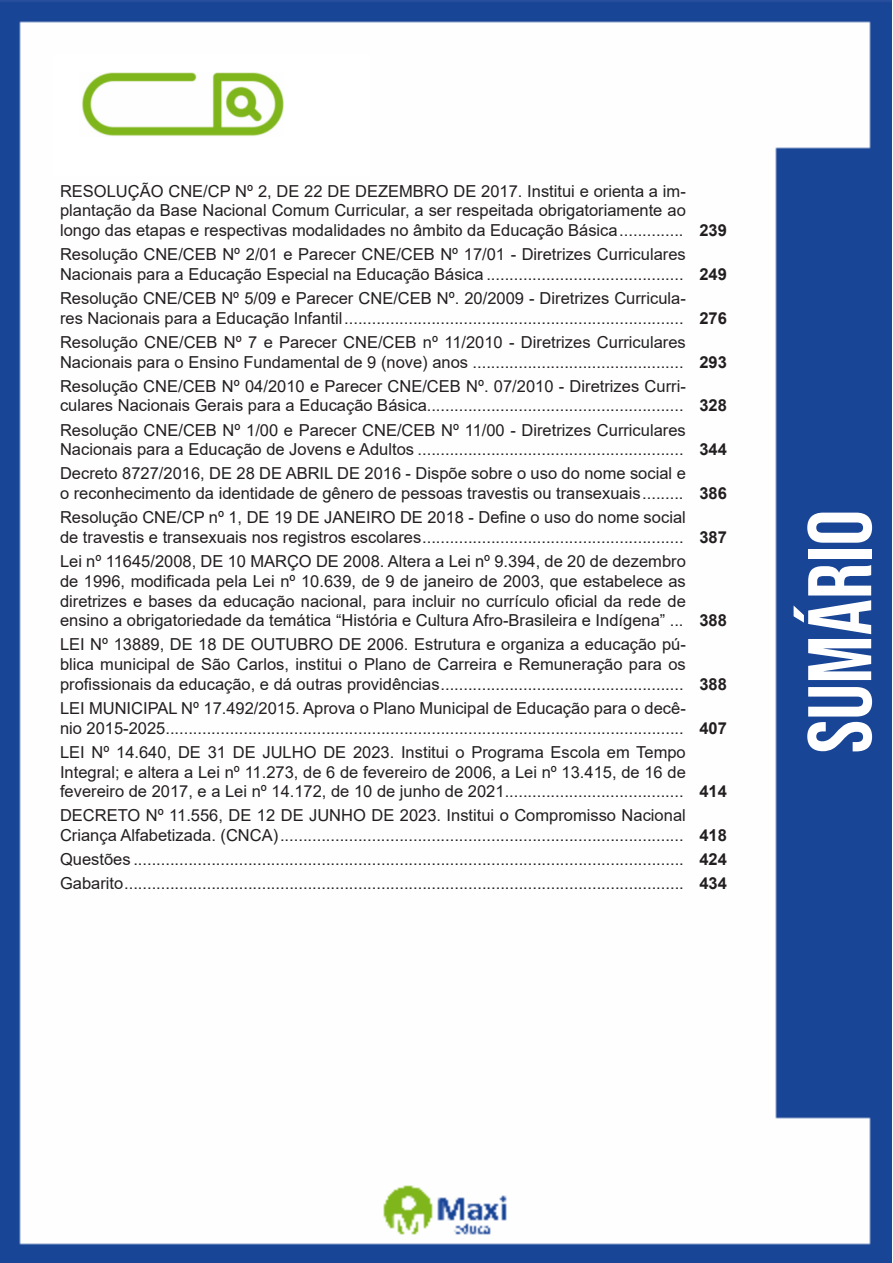
<style>
.page{position:relative;width:893px;height:1263px;background:#fff}
.page>*{position:absolute;margin:0;border:0;box-sizing:border-box;transform-origin:0 0}
.t1{font:90px "Bebas Neue";color:#fff}
.ALTERNATIVAS{font:16.5px/19.8px "Arial";color:#231f20}
.INDICE{font:700 16.5px "Arial";color:#231f20}
</style>
<div class="page">
<img style="left:0;top:0;width:892px;height:1263px">
<div style="left:53px;top:55px;width:317px;height:121px;background:#fff"></div>
<img style="left:82px;top:72px;width:201px;height:64px">
<p class="ALTERNATIVAS" style="left:60px;top:181px;width:627px;text-align:justify">RESOLUÇÃO CNE/CP Nº 2, DE 22 DE DEZEMBRO DE 2017. Institui e orienta a im&shy;plantação da Base Nacional Comum Curricular, a ser respeitada obrigatoriamente ao longo das etapas e respectivas modalidades no âmbito da Educação Básica..............</p>
<p class="ALTERNATIVAS" style="left:60px;top:244px;width:627px">Resolução CNE/CEB Nº 2/01 e Parecer CNE/CEB Nº 17/01 - Diretrizes Curriculares<br>Nacionais para a Educação Especial na Educação Básica ...........................................</p>
<p class="ALTERNATIVAS" style="left:60px;top:288px;width:627px">Resolução CNE/CEB Nº 5/09 e Parecer CNE/CEB Nº. 20/2009 - Diretrizes Curricula&shy;res Nacionais para a Educação Infantil..........................................................................</p>
<p class="ALTERNATIVAS" style="left:60px;top:332px;width:627px">Resolução CNE/CEB Nº 7 e Parecer CNE/CEB nº 11/2010 - Diretrizes Curriculares<br>Nacionais para o Ensino Fundamental de 9 (nove) anos ..............................................</p>
<p class="ALTERNATIVAS" style="left:60px;top:376px;width:627px">Resolução CNE/CEB Nº 04/2010 e Parecer CNE/CEB Nº. 07/2010 - Diretrizes Curri&shy;culares Nacionais Gerais para a Educação Básica........................................................</p>
<p class="ALTERNATIVAS" style="left:60px;top:420px;width:627px">Resolução CNE/CEB Nº 1/00 e Parecer CNE/CEB Nº 11/00 - Diretrizes Curriculares<br>Nacionais para a Educação de Jovens e Adultos ..........................................................</p>
<p class="ALTERNATIVAS" style="left:60px;top:463px;width:627px">Decreto 8727/2016, DE 28 DE ABRIL DE 2016 - Dispõe sobre o uso do nome social e o reconhecimento da identidade de gênero de pessoas travestis ou transexuais.........</p>
<p class="ALTERNATIVAS" style="left:60px;top:507px;width:627px">Resolução CNE/CP nº 1, DE 19 DE JANEIRO DE 2018 - Define o uso do nome social de travestis e transexuais nos registros escolares.........................................................</p>
<p class="ALTERNATIVAS" style="left:60px;top:551px;width:627px;text-align:justify">Lei nº 11645/2008, DE 10 MARÇO DE 2008. Altera a Lei nº 9.394, de 20 de dezembro de 1996, modificada pela Lei nº 10.639, de 9 de janeiro de 2003, que estabelece as diretrizes e bases da educação nacional, para incluir no currículo oficial da rede de ensino a obrigatoriedade da temática “História e Cultura Afro-Brasileira e Indígena” ...</p>
<p class="ALTERNATIVAS" style="left:60px;top:635px;width:627px;text-align:justify">LEI Nº 13889, DE 18 DE OUTUBRO DE 2006. Estrutura e organiza a educação pú&shy;blica municipal de São Carlos, institui o Plano de Carreira e Remuneração para os profissionais da educação, e dá outras providências.....................................................</p>
<p class="ALTERNATIVAS" style="left:60px;top:698px;width:627px">LEI MUNICIPAL Nº 17.492/2015. Aprova o Plano Municipal de Educação para o decê&shy;nio 2015-2025.................................................................................................................</p>
<p class="ALTERNATIVAS" style="left:60px;top:742px;width:627px;text-align:justify">LEI Nº 14.640, DE 31 DE JULHO DE 2023. Institui o Programa Escola em Tempo Integral; e altera a Lei nº 11.273, de 6 de fevereiro de 2006, a Lei nº 13.415, de 16 de fevereiro de 2017, e a Lei nº 14.172, de 10 de junho de 2021.......................................</p>
<p class="ALTERNATIVAS" style="left:60px;top:806px;width:627px">DECRETO Nº 11.556, DE 12 DE JUNHO DE 2023. Institui o Compromisso Nacional<br>Criança Alfabetizada. (CNCA)........................................................................................</p>
<p class="INDICE" style="left:699px;top:219px;width:29px">239</p>
<p class="INDICE" style="left:699px;top:263px;width:29px">249</p>
<p class="INDICE" style="left:699px;top:306px;width:29px">276</p>
<p class="INDICE" style="left:699px;top:350px;width:29px">293</p>
<p class="INDICE" style="left:699px;top:394px;width:29px">328</p>
<p class="INDICE" style="left:699px;top:438px;width:29px">344</p>
<p class="INDICE" style="left:699px;top:482px;width:29px">386</p>
<p class="INDICE" style="left:699px;top:525px;width:29px">387</p>
<p class="INDICE" style="left:699px;top:609px;width:29px">388</p>
<p class="INDICE" style="left:699px;top:672px;width:29px">388</p>
<p class="INDICE" style="left:699px;top:716px;width:29px">407</p>
<p class="INDICE" style="left:699px;top:780px;width:29px">414</p>
<p class="INDICE" style="left:699px;top:824px;width:29px">418</p>
<p class="ALTERNATIVAS" style="left:60px;top:849px;width:625px">Questões ........................................................................................................................</p>
<p class="INDICE" style="left:699px;top:848px;width:29px">424</p>
<p class="ALTERNATIVAS" style="left:60px;top:873px;width:625px">Gabarito..........................................................................................................................</p>
<p class="INDICE" style="left:699px;top:872px;width:29px">434</p>
<h1 class="t1" style="left:789px;top:753px;width:245px;rotate:-90deg">sumário</h1>
</div>
